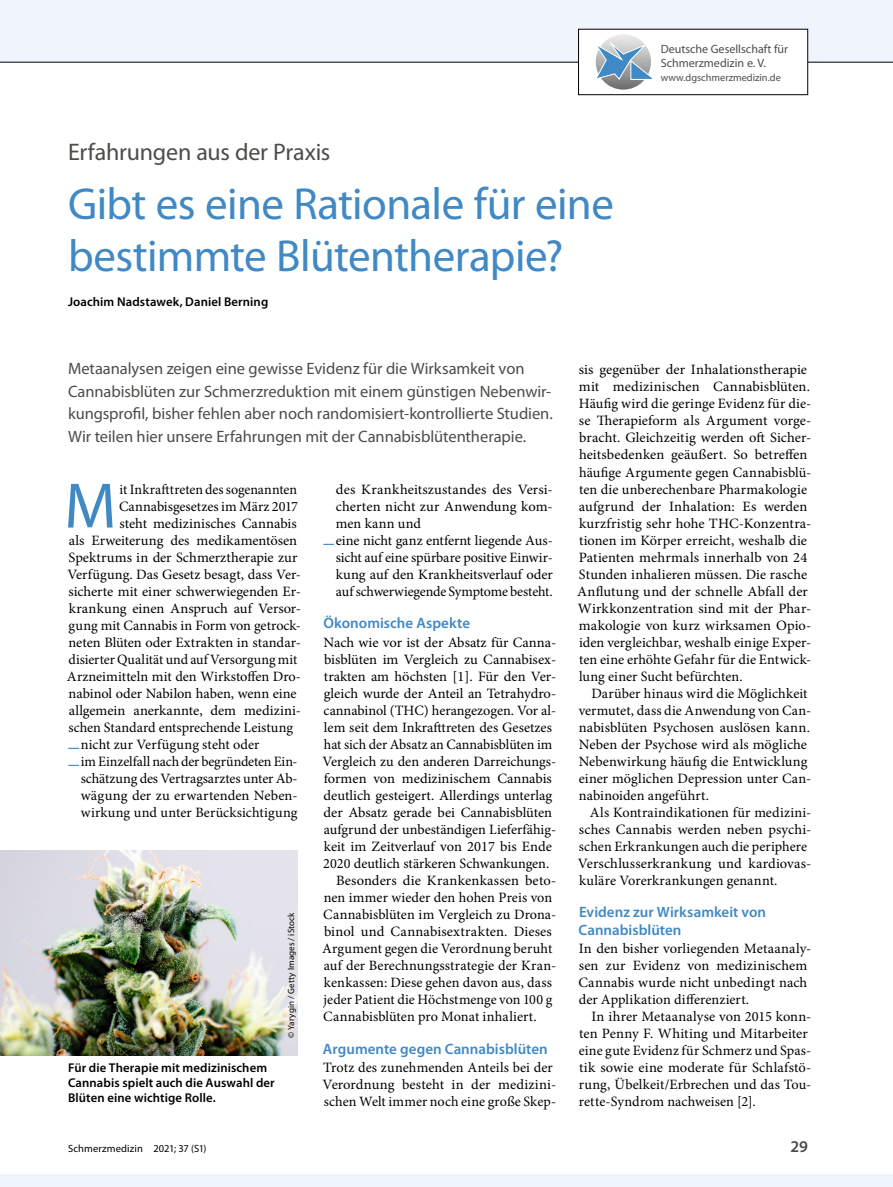
<style>
.page{position:relative;width:893px;height:1187px;background:#fff}
.page>*{position:absolute;margin:0;border:0;box-sizing:border-box;transform-origin:0 0}
.Para_Initial_1{font:64.65px "Myriad Pro";color:#4089c5}
.Title_1{font:45px/51px "Myriad Pro";letter-spacing:-.015em;color:#4089c5}
.SuperTitle_x{font:24px "Myriad Pro";letter-spacing:-.01em;color:#4d4c47}
.Trailer_2-row{font:16.5px/22.5px "Myriad Pro";letter-spacing:-.005em;color:#4d4c47}
.t1{font:600 16.5px "Myriad Pro";color:#4d4c47}
.SectionHeading_1_x{font:600 15px/17px "Myriad Pro";color:#4089c5}
.Para_x{font:14.25px/17px "Minion Pro";color:#000}
.Para_Indent{font:14.25px/17px "Minion Pro";letter-spacing:.005em;color:#000}
.Para_Initial_1-2{font:14.25px "Minion Pro";letter-spacing:-.005em;color:#000}
.Image_Caption_x{font:600 12.75px/15px "Myriad Pro";letter-spacing:.005em;color:#000}
.NoXML_Author_SubTitl{font:600 12.75px "Myriad Pro";letter-spacing:.01em;color:#000}
.t2{font:12px/13.8px "Myriad Pro Regular 2";color:#4d4d4c}
.t3{font:10.5px "Myriad Pro";letter-spacing:.01em;color:#000}
.t4{font:10.35px "Myriad Pro Regular 2";color:#4d4d4c}
.Image_Source_x{font:9px "Myriad Pro";letter-spacing:.015em;color:#000}
.s1{font-family:"Myriad Pro";font-weight:600;color:#4089c5}
</style>
<div class="page">
<div style="left:0;top:0;width:893px;height:62px;background:#f0f4fd"></div>
<div style="left:0;top:1174px;width:893px;height:12px;background:#f0f4fd"></div>
<img style="left:0;top:850px;width:298px;height:205px">
<hr style="left:0;top:62px;width:893px;height:1px;background:#000">
<div style="left:578px;top:29px;width:230px;height:66px;background:#fff"></div>
<div style="left:578px;top:29px;width:230px;height:66px;border:1px solid #000"></div>
<svg style="left:596px;top:34px;width:55px;height:56px"></svg>
<svg style="left:595px;top:41px;width:58px;height:39px"></svg>
<p class="SuperTitle_x" style="left:68px;top:137px;width:264px">Erfahrungen aus der Praxis</p>
<p class="Title_1" style="left:68px;top:178px;width:547px">Gibt es eine Rationale für eine bestimmte Blütentherapie?</p>
<p class="NoXML_Author_SubTitl" style="left:68px;top:294px;width:202px">Joachim Nadstawek, Daniel Berning</p>
<p class="t2" style="left:661px;top:42px;width:129px">Deutsche Gesellschaft für<br>Schmerzmedizin e. V.</p>
<p class="t4" style="left:661px;top:71px;width:122px">www.dgschmerzmedizin.de</p>
<p class="Trailer_2-row" style="left:68px;top:357px;width:486px">Metaanalysen zeigen eine gewisse Evidenz für die Wirksamkeit von Cannabisblüten zur Schmerzreduktion mit einem günstigen Nebenwir&shy;kungsprofil, bisher fehlen aber noch randomisiert-kontrollierte Studien.<br>Wir teilen hier unsere Erfahrungen mit der Cannabisblütentherapie.</p>
<p class="Para_Initial_1" style="left:64px;top:466px;width:54px">M</p>
<p class="Para_Initial_1-2" style="left:120px;top:479px;width:179px">it Inkrafttreten des sogenannten</p>
<p class="Para_x" style="left:336px;top:480px;width:218px;text-align:justify">des Krankheitszustandes des Versi&shy;cherten nicht zur Anwendung kom&shy;men kann und</p>
<p class="Para_x" style="left:336px;top:531px;width:218px;text-align:justify;text-indent:-13px"><span class="s1">—</span>eine nicht ganz entfernt liegende Aus&shy;sicht auf eine spürbare positive Einwir&shy;kung auf den Krankheitsverlauf oder auf schwerwiegende Symptome besteht.</p>
<p class="SectionHeading_1_x" style="left:324px;top:614px;width:148px">Ökonomische Aspekte</p>
<p class="Para_x" style="left:323px;top:633px;width:235px">Nach wie vor ist der Absatz für Canna&shy;bisblüten im Vergleich zu Cannabisex&shy;trakten am höchsten [1]. Für den Ver&shy;gleich wurde der Anteil an Tetrahydro&shy;cannabinol (THC) herangezogen. Vor al&shy;lem seit dem Inkrafttreten des Gesetzes hat sich der Absatz an Cannabisblüten im Vergleich zu den anderen Darreichungs&shy;formen von medizinischem Cannabis deutlich gesteigert. Allerdings unterlag der Absatz gerade bei Cannabisblüten aufgrund der unbeständigen Lieferfähig&shy;keit im Zeitverlauf von 2017 bis Ende 2020 deutlich stärkeren Schwankungen.</p>
<p class="Para_Indent" style="left:322px;top:871px;width:236px;text-indent:14px">Besonders die Krankenkassen beto&shy;nen immer wieder den hohen Preis von Cannabisblüten im Vergleich zu Drona&shy;binol und Cannabisextrakten. Dieses Argument gegen die Verordnung beruht auf der Berechnungsstrategie der Kran&shy;kenkassen: Diese gehen davon aus, dass jeder Patient die Höchstmenge von 100 g Cannabisblüten pro Monat inhaliert.</p>
<p class="SectionHeading_1_x" style="left:323px;top:1039px;width:226px">Argumente gegen Cannabisblüten</p>
<p class="Para_x" style="left:323px;top:1059px;width:235px">Trotz des zunehmenden Anteils bei der<br>Verordnung besteht in der medizini&shy;schen Welt immer noch eine große Skep-</p>
<p class="Para_Initial_1-2" style="left:119px;top:496px;width:180px">Cannabisgesetzes im März 2017</p>
<p class="Para_Initial_1-2" style="left:119px;top:513px;width:179px">steht medizinisches Cannabis</p>
<p class="Para_Initial_1-2" style="left:69px;top:530px;width:230px">als Erweiterung des medikamentösen</p>
<p class="Para_Initial_1-2" style="left:69px;top:547px;width:230px">Spektrums in der Schmerztherapie zur</p>
<p class="Para_Initial_1-2" style="left:67px;top:564px;width:235px">Verfügung. Das Gesetz besagt, dass Ver-</p>
<p class="Para_Initial_1-2" style="left:69px;top:581px;width:234px">sicherte mit einer schwerwiegenden Er-</p>
<p class="Para_Initial_1-2" style="left:69px;top:598px;width:234px">krankung einen Anspruch auf Versor-</p>
<p class="Para_Initial_1-2" style="left:69px;top:615px;width:234px">gung mit Cannabis in Form von getrock-</p>
<p class="Para_Initial_1-2" style="left:69px;top:632px;width:234px">neten Blüten oder Extrakten in standar-</p>
<p class="Para_Initial_1-2" style="left:68px;top:649px;width:230px">disierter Qualität und auf Versorgung mit</p>
<p class="Para_Initial_1-2" style="left:67px;top:666px;width:236px">Arzneimitteln mit den Wirkstoffen Dro-</p>
<p class="Para_Initial_1-2" style="left:69px;top:683px;width:230px">nabinol oder Nabilon haben, wenn eine</p>
<p class="Para_Initial_1-2" style="left:69px;top:700px;width:234px">allgemein anerkannte, dem medizini-</p>
<p class="Para_Initial_1-2" style="left:69px;top:717px;width:226px">schen Standard entsprechende Leistung</p>
<p class="Para_x" style="left:68px;top:735px;width:193px"><span class="s1">—</span>nicht zur Verfügung steht oder</p>
<p class="Para_x" style="left:81px;top:752px;width:218px;text-align:justify;text-indent:-13px"><span class="s1">—</span>im Einzelfall nach der begründeten Ein&shy;schätzung des Vertragsarztes unter Ab&shy;wägung der zu erwartenden Neben&shy;wirkung und unter Berücksichtigung</p>
<p class="Image_Source_x" style="left:286px;top:1038px;width:127px;rotate:-90deg">© Yarygin / Getty Images / iStock</p>
<p class="Image_Caption_x" style="left:68px;top:1060px;width:208px">Für die Therapie mit medizinischem<br>Cannabis spielt auch die Auswahl der<br>Blüten eine wichtige Rolle.</p>
<p class="Para_x" style="left:577px;top:361px;width:236px">sis gegenüber der Inhalationstherapie mit medizinischen Cannabisblüten.<br>Häufig wird die geringe Evidenz für die&shy;se Therapieform als Argument vorge&shy;bracht. Gleichzeitig werden oft Sicher&shy;heitsbedenken geäußert. So betreffen häufige Argumente gegen Cannabisblü&shy;ten die unberechenbare Pharmakologie aufgrund der Inhalation: Es werden kurzfristig sehr hohe THC-Konzentra&shy;tionen im Körper erreicht, weshalb die Patienten mehrmals innerhalb von 24<br>Stunden inhalieren müssen. Die rasche Anflutung und der schnelle Abfall der Wirkkonzentration sind mit der Phar&shy;makologie von kurz wirksamen Opio&shy;iden vergleichbar, weshalb einige Exper&shy;ten eine erhöhte Gefahr für die Entwick&shy;lung einer Sucht befürchten.</p>
<p class="Para_Indent" style="left:579px;top:684px;width:234px;text-indent:13px">Darüber hinaus wird die Möglichkeit vermutet, dass die Anwendung von Can&shy;nabisblüten Psychosen auslösen kann.<br>Neben der Psychose wird als mögliche Nebenwirkung häufig die Entwicklung einer möglichen Depression unter Can&shy;nabinoiden angeführt.</p>
<p class="Para_Indent" style="left:578px;top:803px;width:235px;text-indent:12px">Als Kontraindikationen für medizini&shy;sches Cannabis werden neben psychi&shy;schen Erkrankungen auch die periphere Verschlusserkrankung und kardiovas&shy;kuläre Vorerkrankungen genannt.</p>
<p class="SectionHeading_1_x" style="left:579px;top:903px;width:189px">Evidenz zur Wirksamkeit von<br>Cannabisblüten</p>
<p class="Para_x" style="left:578px;top:940px;width:234px">In den bisher vorliegenden Metaanaly&shy;sen zur Evidenz von medizinischem Cannabis wurde nicht unbedingt nach der Applikation differenziert.</p>
<p class="Para_Indent" style="left:579px;top:1008px;width:234px;text-indent:13px">In ihrer Metaanalyse von 2015 konn&shy;ten Penny F. Whiting und Mitarbeiter eine gute Evidenz für Schmerz und Spas&shy;tik sowie eine moderate für Schlafstö&shy;rung, Übelkeit/Erbrechen und das Tou&shy;rette-Syndrom nachweisen [2].</p>
<p class="t3" style="left:68px;top:1141px;width:140px">Schmerzmedizin 2021; 37 (S1)</p>
<p class="t1" style="left:790px;top:1135px;width:19px">29</p>
</div>
